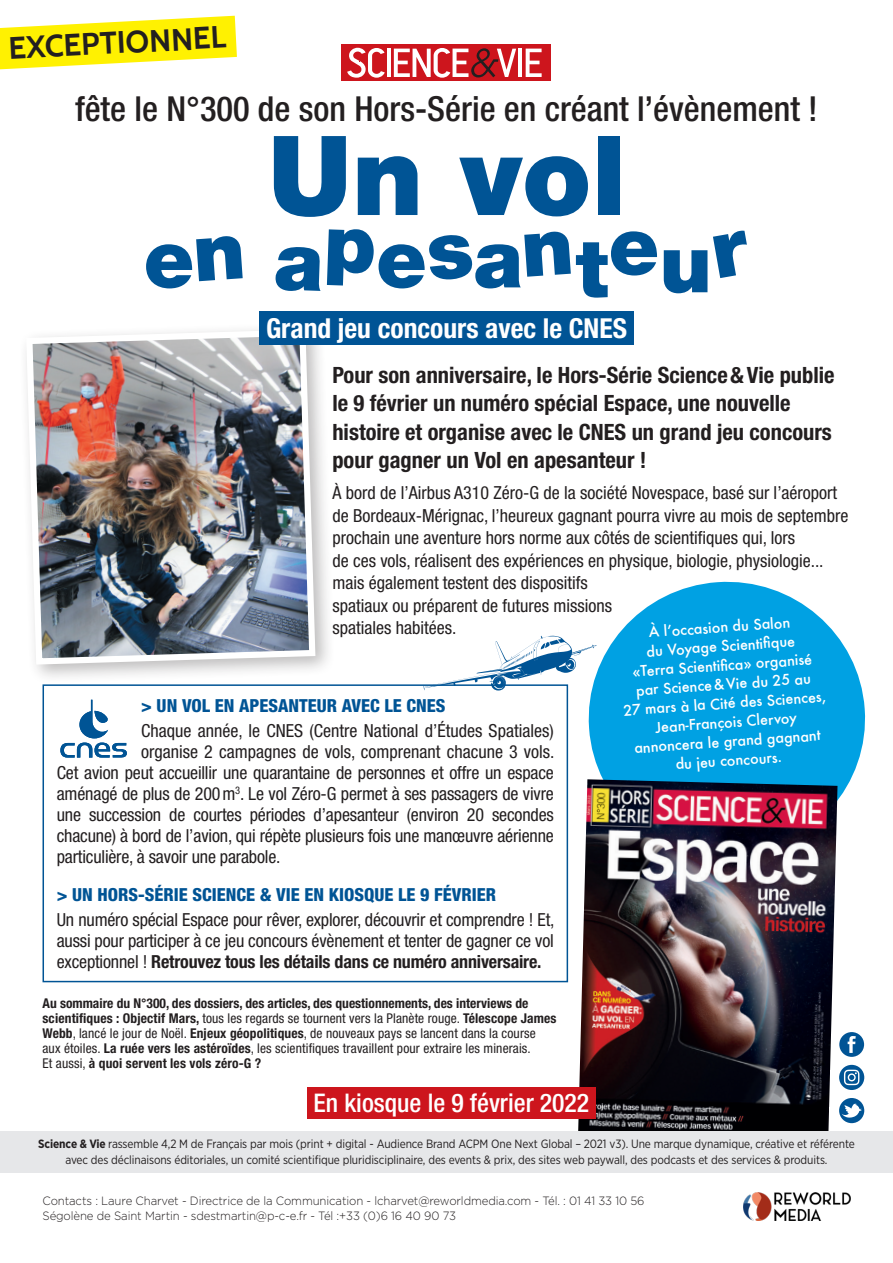
<style>
.page{position:relative;width:893px;height:1263px;background:#fff}
.page>*{position:absolute;margin:0;border:0;box-sizing:border-box;transform-origin:0 0}
.t1{font:900 110.55px "Helvetica Neue LT Std";color:#005495}
.t2{font:500 condensed 34.5px "Helvetica Neue LT Std";color:#231f20}
.t3{font:31.05px "Cabin";color:#231f20}
.t4{font:700 condensed 27.6px "Helvetica Neue LT Std";color:#fff}
.t5{font:500 condensed 25.65px "Helvetica Neue LT Std";color:#fff}
.t6{font:700 condensed 22.5px/28.5px "Helvetica Neue LT Std";color:#231f20}
.t7{font:condensed 18px/22.5px "Helvetica Neue LT Std";color:#231f20}
.t8{font:800 condensed 18px "Helvetica Neue LT Std";color:#005495}
.t9{font:500 14.25px "Futura";color:#fff}
.t10{font:700 condensed 13.5px/15px "Helvetica Neue LT Std";color:#231f20}
.t11{font:condensed 13.5px "Helvetica Neue LT Std";letter-spacing:.01em;color:#231f20}
.t12{font:12px/16.5px "Gotham Narrow";letter-spacing:-.01em;color:#231f20;text-align:center}
.t13{font:300 12px "Gotham";letter-spacing:-.01em;color:#231f20;scale:.95 1}
.s1{font-weight:700}
.s2{font-weight:400}
</style>
<div class="page">
<svg style="left:0;top:16px;width:237px;height:53px"></svg>
<img style="left:743px;top:1192px;width:107px;height:28px">
<div style="left:43px;top:684px;width:525px;height:298px;border:2px solid #005495"></div>
<div style="left:18px;top:322px;width:317px;height:363px;background:#231f20;opacity:.3"></div>
<img style="left:23px;top:326px;width:296px;height:342px">
<svg style="left:60px;top:700px;width:67px;height:58px"></svg>
<svg style="left:839px;top:1032px;width:25px;height:25px"></svg>
<svg style="left:839px;top:1098px;width:25px;height:25px"></svg>
<svg style="left:839px;top:1065px;width:25px;height:25px"></svg>
<svg style="left:844px;top:1070px;width:15px;height:15px"></svg>
<div style="left:259px;top:311px;width:375px;height:33px;background:#005495"></div>
<svg style="left:664px;top:250px;width:43px;height:43px"></svg>
<svg style="left:713px;top:231px;width:34px;height:47px"></svg>
<svg style="left:146px;top:229px;width:511px;height:69px"></svg>
<svg style="left:588px;top:581px;width:278px;height:223px;fill:#00a1e3"></svg>
<img style="left:578px;top:779px;width:259px;height:352px">
<svg style="left:423px;top:636px;width:174px;height:54px"></svg>
<div style="left:0;top:1131px;width:893px;height:42px;background:#e6e7e9"></div>
<div style="left:307px;top:1087px;width:289px;height:32px;background:#cd151d"></div>
<div style="left:341px;top:44px;width:210px;height:37px;background:#cd151d"></div>
<hr style="left:518px;top:49px;width:4px;height:28px;background:#fff">
<svg style="left:526px;top:49px;width:16px;height:28px"></svg>
<svg style="left:347px;top:48px;width:169px;height:30px"></svg>
<p class="t3" style="left:7px;top:24px;width:219px;rotate:-3deg">EXCEPTIONNEL</p>
<p class="t2" style="left:75px;top:88px;width:744px">fête le N°300 de son Hors-Série en créant l’évènement !</p>
<p class="t1" style="left:268px;top:110px;width:360px">Un vol</p>
<p class="t4" style="left:266px;top:311px;width:362px">Grand jeu concours avec le CNES</p>
<p class="t6" style="left:332px;top:360px;width:504px">Pour son anniversaire, le Hors-Série Science&amp;Vie publie le 9 février un numéro spécial Espace, une nouvelle histoire et organise avec le CNES un grand jeu concours pour gagner un Vol en apesanteur !</p>
<p class="t7" style="left:332px;top:482px;width:518px">À bord de l’Airbus A310 Zéro-G de la société Novespace, basé sur l’aéroport de Bordeaux-Mérignac, l’heureux gagnant pourra vivre au mois de septembre prochain une aventure hors norme aux côtés de scientifiques qui, lors<br>de ces vols, réalisent des expériences en physique, biologie, physiologie... mais également testent des dispositifs<br>spatiaux ou préparent de futures missions<br>spatiales habitées.</p>
<p class="t9" style="left:648px;top:622px;width:143px;rotate:-4deg">À l’occasion du Salon</p>
<p class="t9" style="left:646px;top:642px;width:150px;rotate:-4deg">du Voyage Scientifi que</p>
<p class="t9" style="left:632px;top:662px;width:182px;rotate:-4deg">«Terra Scientifi ca» organisé</p>
<p class="t9" style="left:635px;top:680px;width:177px;rotate:-4deg">par Science&amp;Vie du 25 au</p>
<p class="t9" style="left:623px;top:700px;width:204px;rotate:-4deg">27 mars à la Cité des Sciences,</p>
<p class="t9" style="left:655px;top:717px;width:143px;rotate:-4deg">Jean-François Clervoy</p>
<p class="t9" style="left:634px;top:738px;width:188px;rotate:-4deg">annoncera le grand gagnant</p>
<p class="t9" style="left:675px;top:754px;width:108px;rotate:-4deg">du jeu concours.</p>
<p class="t8" style="left:141px;top:694px;width:306px">&gt; UN VOL EN APESANTEUR AVEC LE CNES</p>
<p class="t7" style="left:141px;top:719px;width:414px">Chaque année, le CNES (Centre National d’Études Spatiales)</p>
<p class="t7" style="left:141px;top:740px;width:415px">organise 2 campagnes de vols, comprenant chacune 3 vols.</p>
<p class="t7" style="left:57px;top:761px;width:498px">Cet avion peut accueillir une quarantaine de personnes et offre un espace</p>
<p class="t7" style="left:57px;top:782px;width:499px">aménagé de plus de 200m<sup>3</sup>. Le vol Zéro-G permet à ses passagers de vivre</p>
<p class="t7" style="left:57px;top:803px;width:499px">une succession de courtes périodes d’apesanteur (environ 20 secondes</p>
<p class="t7" style="left:57px;top:824px;width:499px">chacune) à bord de l’avion, qui répète plusieurs fois une manœuvre aérienne</p>
<p class="t7" style="left:57px;top:845px;width:225px">particulière, à savoir une parabole.</p>
<p class="t8" style="left:57px;top:883px;width:441px">&gt; UN HORS-SÉRIE SCIENCE &amp; VIE EN KIOSQUE LE 9 FÉVRIER</p>
<p class="t7" style="left:57px;top:909px;width:499px;line-height:21px;text-align:justify">Un numéro spécial Espace pour rêver, explorer, découvrir et comprendre ! Et, aussi pour participer à ce jeu concours évènement et tenter de gagner ce vol exceptionnel ! <span class="s1">Retrouvez tous les détails dans ce numéro anniversaire.</span></p>
<p class="t10" style="left:43px;top:996px;width:515px">Au sommaire du N°300, des dossiers, des articles, des questionnements, des interviews de scientifiques : Objectif Mars, <span class="s2">tous les regards se tournent vers la Planète rouge.</span> Télescope James<br>Webb<span class="s2">, lancé le jour de Noël.</span> Enjeux géopolitiques<span class="s2">, de nouveaux pays se lancent dans la course</span></p>
<p class="t11" style="left:43px;top:1040px;width:490px">aux étoiles. <span class="s1">La ruée vers les astéroïdes</span>, les scientifiques travaillent pour extraire les minerais.</p>
<p class="t10" style="left:43px;top:1056px;width:220px"><span class="s2">Et aussi,</span> à quoi servent les vols zéro-G ?</p>
<p class="t5" style="left:313px;top:1088px;width:277px">En kiosque le 9 février 2022</p>
<p class="t12" style="left:38px;top:1135px;width:818px"><span class="s1">Science &amp; Vie</span> rassemble 4,2 M de Français par mois (print + digital - Audience Brand ACPM One Next Global – 2021 v3). Une marque dynamique, créative et référente avec des déclinaisons éditoriales, un comité scientifique pluridisciplinaire, des events &amp; prix, des sites web paywall, des podcasts et des services &amp; produits.</p>
<p class="t13" style="left:43px;top:1193px;width:635px">Contacts : Laure Charvet - Directrice de la Communication - lcharvet@reworldmedia.com - Tél. : 01 41 33 10 56</p>
<p class="t13" style="left:43px;top:1208px;width:437px">Ségolène de Saint Martin - sdestmartin@p-c-e.fr - Tél :+33 (0)6 16 40 90 73</p>
</div>
